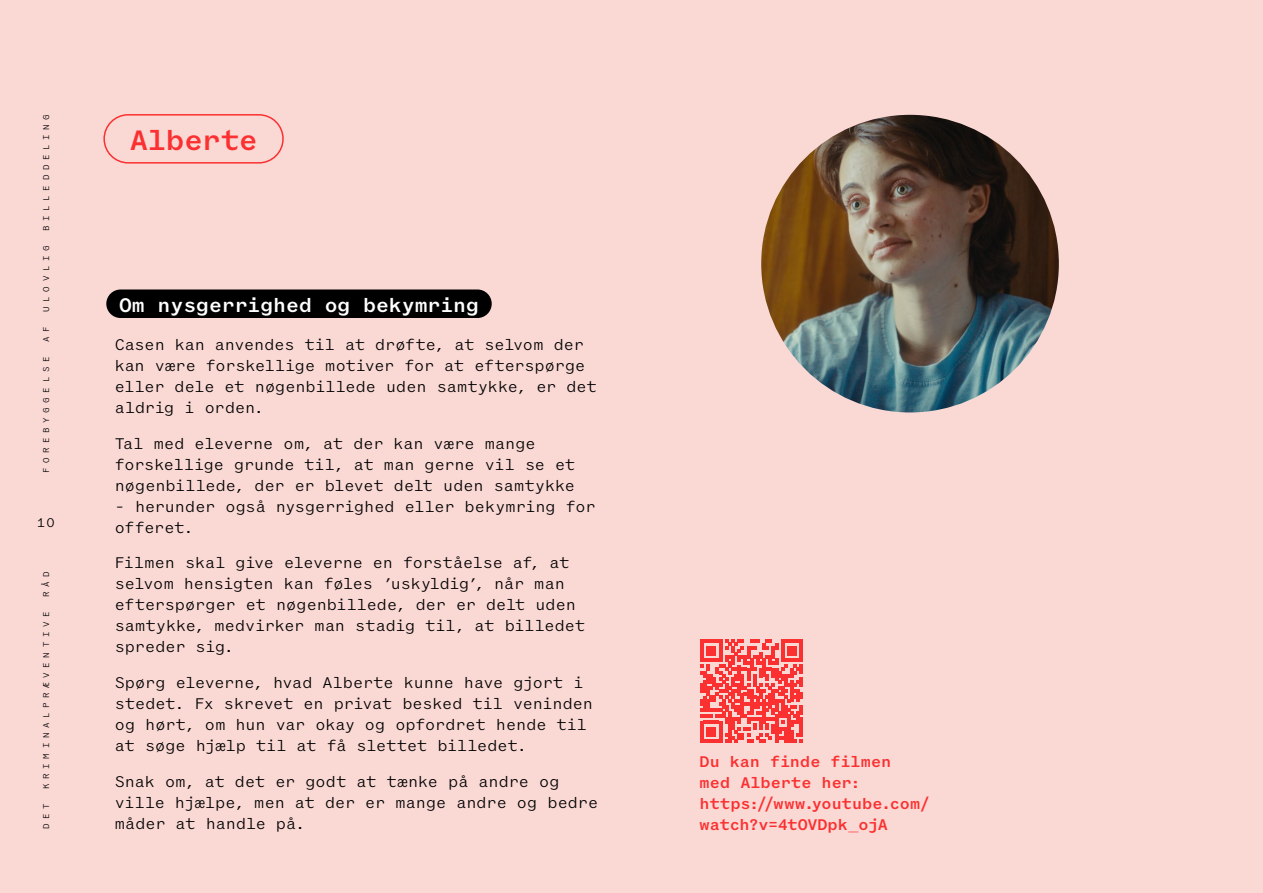
<style>
.page{position:relative;width:1263px;height:893px;background:#fad9d5}
.page>*{position:absolute;margin:0;border:0;box-sizing:border-box;transform-origin:0 0}
.t1{font:500 30px "Coordinates";letter-spacing:-.01em;color:#fb3030}
.t2{font:500 21px "Coordinates";color:#fff}
.t3{font:16.5px/21px "Coordinates";letter-spacing:-.005em;color:#000}
.t4{font:500 16.5px/21px "Coordinates";letter-spacing:.005em;color:#fb3030}
.t5{font:13.5px "Coordinates";color:#000}
.t6{font:9px "Coordinates";letter-spacing:.51em;color:#000}
</style>
<div class="page">
<div style="left:106px;top:289px;width:386px;height:29px;background:#000;border-radius:14px"></div>
<svg style="left:700px;top:640px;width:103px;height:102px"></svg>
<img style="left:761px;top:115px;width:298px;height:297px;border-radius:149px">
<div style="left:103px;top:114px;width:181px;height:50px;border:2px solid #fb3030;border-radius:24px"></div>
<p class="t6" style="left:42px;top:231px;width:118px;rotate:-90deg">BILLEDDELING</p>
<p class="t6" style="left:42px;top:312px;width:68px;rotate:-90deg">ULOVLIG</p>
<p class="t6" style="left:42px;top:342px;width:17px;rotate:-90deg">A F</p>
<p class="t6" style="left:42px;top:473px;width:118px;rotate:-90deg">FOREBYGGELSE</p>
<p class="t5" style="left:37px;top:516px;width:19px">10</p>
<p class="t6" style="left:42px;top:597px;width:27px;rotate:-90deg">RÅD</p>
<p class="t6" style="left:42px;top:789px;width:179px;rotate:-90deg">KRIMINALPRÆVENTIVE</p>
<p class="t6" style="left:42px;top:829px;width:27px;rotate:-90deg">DET</p>
<h1 class="t1" style="left:130px;top:124px;width:129px">Alberte</h1>
<p class="t2" style="left:119px;top:293px;width:361px">Om nysgerrighed og bekymring</p>
<p class="t3" style="left:115px;top:334px;width:483px">Casen kan anvendes til at drøfte, at selvom der kan være forskellige motiver for at efterspørge eller dele et nøgenbillede uden samtykke, er det aldrig i orden.</p>
<p class="t3" style="left:115px;top:433px;width:462px">Tal med eleverne om, at der kan være mange forskellige grunde til, at man gerne vil se et nøgenbillede, der er blevet delt uden samtykke</p>
<p class="t3" style="left:115px;top:496px;width:482px">- herunder også nysgerrighed eller bekymring for offeret.</p>
<p class="t3" style="left:115px;top:553px;width:472px">Filmen skal give eleverne en forståelse af, at selvom hensigten kan føles ’uskyldig’, når man efterspørger et nøgenbillede, der er delt uden samtykke, medvirker man stadig til, at billedet spreder sig.</p>
<p class="t3" style="left:115px;top:672px;width:480px">Spørg eleverne, hvad Alberte kunne have gjort i stedet. Fx skrevet en privat besked til veninden og hørt, om hun var okay og opfordret hende til at søge hjælp til at få slettet billedet.</p>
<p class="t3" style="left:115px;top:771px;width:485px">Snak om, at det er godt at tænke på andre og ville hjælpe, men at der er mange andre og bedre måder at handle på.</p>
<p class="t4" style="left:699px;top:751px;width:232px">Du kan finde filmen<br>med Alberte her: https://www.youtube.com/ watch?v=4tOVDpk_ojA</p>
</div>
